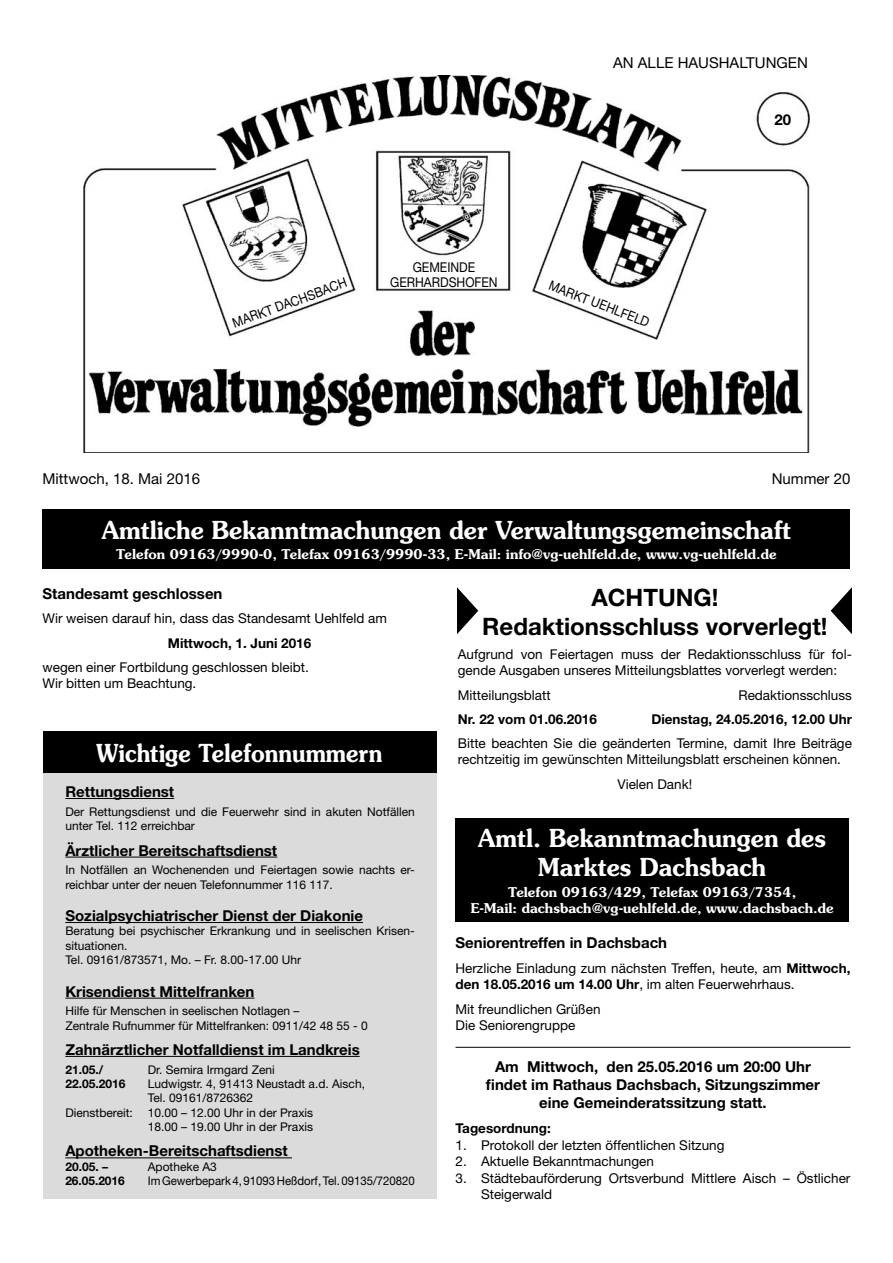
<style>
.page{position:relative;width:893px;height:1263px;background:#fff}
.page>*{position:absolute;margin:0;border:0;box-sizing:border-box;transform-origin:0 0}
.t1{font:600 24.75px/29.7px "Souvenir";color:#fff;text-align:center;scale:.95 1}
.t2{font:600 24.75px "Souvenir";color:#fff;scale:.89 1}
.t3{font:700 24px/28.8px "Helvetica Neue";color:#000;text-align:center}
.t4{font:700 15px/18.3px "Helvetica Neue";color:#000;text-align:center}
.t5{font:15px "Helvetica Neue";color:#000}
.t6{font:13.5px/16.2px "Helvetica Neue";color:#000}
.t7{font:600 13.5px/16.2px "Souvenir";color:#fff;text-align:center}
.t8{font:700 13.5px "Helvetica Neue";color:#000}
.t9{font:13.5px/15px "Helvetica Neue";color:#000;text-align:center;scale:.9 1}
.t10{font:12px/14.4px "Helvetica Neue";color:#000}
.t11{font:12px "Helvetica Neue";color:#000;scale:.95 1}
.t12{font:700 12px "Helvetica Neue";color:#000}
.s1{font-weight:700}
</style>
<div class="page">
<img style="left:84px;top:75px;width:725px;height:378px">
<div style="left:43px;top:509px;width:807px;height:59px;background:#000"></div>
<svg style="left:457px;top:587px;width:21px;height:47px"></svg>
<svg style="left:831px;top:587px;width:21px;height:47px"></svg>
<div style="left:43px;top:746px;width:393px;height:453px;background:#dbdbdb"></div>
<hr style="left:65px;top:798px;width:109px;height:1px;background:#000">
<hr style="left:65px;top:857px;width:212px;height:1px;background:#000">
<hr style="left:65px;top:922px;width:298px;height:1px;background:#000">
<hr style="left:65px;top:998px;width:189px;height:1px;background:#000">
<hr style="left:65px;top:1056px;width:295px;height:1px;background:#000">
<hr style="left:65px;top:1157px;width:227px;height:1px;background:#000">
<div style="left:43px;top:731px;width:393px;height:42px;background:#000"></div>
<hr style="left:455px;top:1047px;width:395px;height:1px;background:#000">
<div style="left:455px;top:818px;width:394px;height:103px;background:#000"></div>
<p class="t5" style="left:613px;top:58px;width:196px">AN ALLE HAUSHALTUNGEN</p>
<p class="t9" style="left:390px;top:261px;width:121px">GEMEINDE<br>GERHARDSHOFEN</p>
<p class="t9" style="left:231px;top:317px;width:136px;rotate:-20deg">MARKT DACHSBACH</p>
<p class="t9" style="left:552px;top:279px;width:120px;rotate:21deg">MARKT UEHLFELD</p>
<p class="t4" style="left:774px;top:112px;width:18px">20</p>
<p class="t5" style="left:43px;top:473px;width:159px">Mittwoch, 18. Mai 2016</p>
<p class="t5" style="left:772px;top:473px;width:80px">Nummer 20</p>
<h1 class="t1" style="left:102px;top:517px;width:727px">Amtliche Bekanntmachungen der Verwaltungsgemeinschaft</h1>
<p class="t7" style="left:116px;top:547px;width:662px">Telefon 09163/9990-0, Telefax 09163/9990-33, E-Mail: info@vg-uehlfeld.de, www.vg-uehlfeld.de</p>
<p class="t4" style="left:43px;top:586px;width:181px">Standesamt geschlossen</p>
<p class="t6" style="left:43px;top:612px;width:346px">Wir weisen darauf hin, dass das Standesamt Uehlfeld am</p>
<p class="t8" style="left:168px;top:638px;width:145px">Mittwoch, 1. Juni 2016</p>
<p class="t6" style="left:43px;top:660px;width:268px">wegen einer Fortbildung geschlossen bleibt.<br>Wir bitten um Beachtung.</p>
<h1 class="t2" style="left:97px;top:743px;width:323px">Wichtige Telefonnummern</h1>
<p class="t4" style="left:65px;top:784px;width:110px">Rettungsdienst</p>
<p class="t10" style="left:65px;top:805px;width:351px">Der Rettungsdienst und die Feuerwehr sind in akuten Notfällen unter Tel. 112 erreichbar</p>
<p class="t4" style="left:65px;top:842px;width:213px">Ärztlicher Bereitschaftsdienst</p>
<p class="t10" style="left:65px;top:864px;width:351px">In Notfällen an Wochenenden und Feiertagen sowie nachts er&shy;reichbar unter der neuen Telefonnummer 116 117.</p>
<p class="t4" style="left:65px;top:908px;width:299px">Sozialpsychiatrischer Dienst der Diakonie</p>
<p class="t10" style="left:65px;top:925px;width:351px">Beratung bei psychischer Erkrankung und in seelischen Krisen&shy;situationen.<br>Tel. 09161/873571, Mo. – Fr. 8.00-17.00 Uhr</p>
<p class="t4" style="left:65px;top:983px;width:191px">Krisendienst Mittelfranken</p>
<p class="t10" style="left:65px;top:1005px;width:304px">Hilfe für Menschen in seelischen Notlagen –<br>Zentrale Rufnummer für Mittelfranken: 0911/42 48 55 - 0</p>
<p class="t4" style="left:65px;top:1042px;width:296px">Zahnärztlicher Notfalldienst im Landkreis</p>
<p class="t12" style="left:65px;top:1065px;width:39px">21.05./</p>
<p class="t10" style="left:148px;top:1063px;width:128px">Dr. Semira Irmgard Zeni</p>
<p class="t12" style="left:65px;top:1079px;width:62px">22.05.2016</p>
<p class="t10" style="left:148px;top:1078px;width:219px">Ludwigstr. 4, 91413 Neustadt a.d. Aisch,</p>
<p class="t10" style="left:148px;top:1092px;width:107px">Tel. 09161/8726362</p>
<p class="t10" style="left:65px;top:1106px;width:249px">Dienstbereit: 10.00 – 12.00 Uhr in der Praxis</p>
<p class="t10" style="left:148px;top:1121px;width:167px">18.00 – 19.00 Uhr in der Praxis</p>
<p class="t4" style="left:65px;top:1143px;width:224px">Apotheken-Bereitschaftsdienst</p>
<p class="t12" style="left:65px;top:1162px;width:44px">20.05. –</p>
<p class="t10" style="left:148px;top:1160px;width:71px">Apotheke A3</p>
<p class="t12" style="left:65px;top:1176px;width:61px">26.05.2016</p>
<p class="t11" style="left:148px;top:1176px;width:283px">Im Gewerbepark 4, 91093 Heßdorf, Tel. 09135/720820</p>
<h2 class="t3" style="left:482px;top:585px;width:347px">ACHTUNG!<br>Redaktionsschluss vorverlegt!</h2>
<p class="t6" style="left:458px;top:647px;width:396px">Aufgrund von Feiertagen muss der Redaktionsschluss für fol&shy;gende Ausgaben unseres Mitteilungsblattes vorverlegt werden:</p>
<p class="t6" style="left:458px;top:688px;width:94px">Mitteilungsblatt</p>
<p class="t6" style="left:738px;top:688px;width:115px">Redaktionsschluss</p>
<p class="t8" style="left:458px;top:714px;width:141px">Nr. 22 vom 01.06.2016</p>
<p class="t8" style="left:651px;top:714px;width:202px">Dienstag, 24.05.2016, 12.00 Uhr</p>
<p class="t6" style="left:458px;top:737px;width:396px">Bitte beachten Sie die geänderten Termine, damit Ihre Beiträge rechtzeitig im gewünschten Mitteilungsblatt erscheinen können.</p>
<p class="t6" style="left:618px;top:777px;width:76px">Vielen Dank!</p>
<h1 class="t1" style="left:478px;top:825px;width:368px">Amtl. Bekanntmachungen des<br>Marktes Dachsbach</h1>
<p class="t7" style="left:471px;top:885px;width:364px">Telefon 09163/429, Telefax 09163/7354,<br>E-Mail: dachsbach@vg-uehlfeld.de, www.dachsbach.de</p>
<p class="t4" style="left:455px;top:934px;width:213px">Seniorentreffen in Dachsbach</p>
<p class="t6" style="left:455px;top:961px;width:396px">Herzliche Einladung zum nächsten Treffen, heute, am <span class="s1">Mittwoch, den 18.05.2016 um 14.00 Uhr</span>, im alten Feuerwehrhaus.</p>
<p class="t6" style="left:455px;top:1002px;width:147px">Mit freundlichen Grüßen<br>Die Seniorengruppe</p>
<p class="t4" style="left:486px;top:1058px;width:336px">Am Mittwoch, den 25.05.2016 um 20:00 Uhr findet im Rathaus Dachsbach, Sitzungszimmer eine Gemeinderatssitzung statt.</p>
<p class="t8" style="left:455px;top:1123px;width:97px">Tagesordnung:</p>
<p class="t6" style="left:455px;top:1138px;width:271px">1. Protokoll der letzten öffentlichen Sitzung</p>
<p class="t6" style="left:455px;top:1154px;width:200px">2. Aktuelle Bekanntmachungen</p>
<p class="t6" style="left:481px;top:1171px;width:371px;text-indent:-26px">3. Städtebauförderung Ortsverbund Mittlere Aisch – Östlicher<br>Steigerwald</p>
</div>
